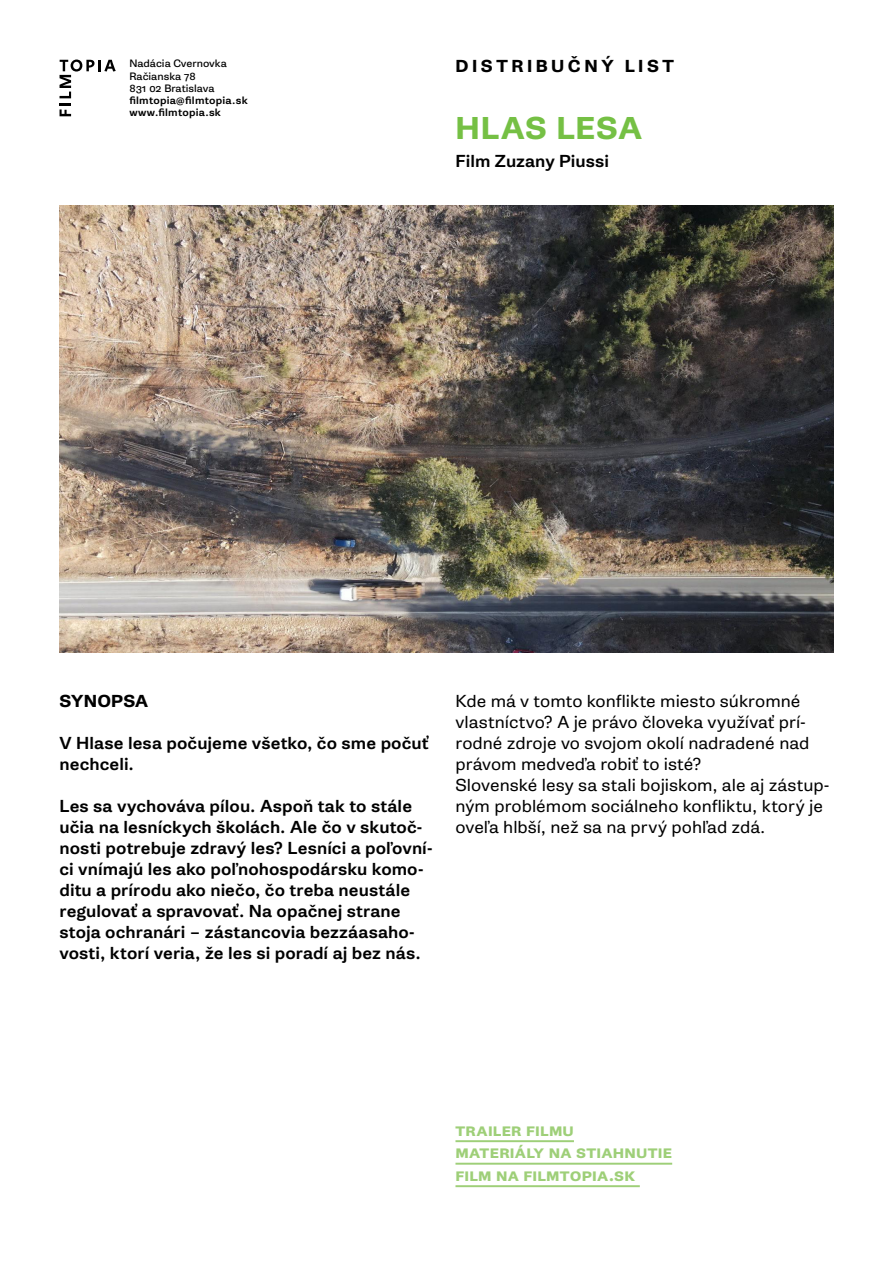
<style>
.page{position:relative;width:893px;height:1263px;background:#fff}
.page>*{position:absolute;margin:0;border:0;box-sizing:border-box;transform-origin:0 0}
.t1{font:700 30px "Gira Sans";letter-spacing:.025em;color:#75c044}
.t2{font:500 16.5px/21px "Gira Sans";letter-spacing:.005em;color:#000}
.t3{font:16.5px/21px "Gira Sans";color:#000}
.t4{font:700 16.5px/22.5px "Gira Sans";letter-spacing:.015em;color:#9ecf78}
.t5{font:700 16.5px "Gira Sans";letter-spacing:.21em;color:#000}
.t6{font:700 16.5px "Gira Sans";letter-spacing:.01em;color:#000}
.t7{font:10.2px/12.3px "Gira Sans";color:#000}
.t8{font:500 10.2px/12.3px "Gira Sans";letter-spacing:.02em;color:#000}
</style>
<div class="page">
<svg style="left:60px;top:60px;width:56px;height:56px"></svg>
<img style="left:60px;top:205px;width:773px;height:447px">
<hr style="left:455px;top:1140px;width:119px;height:2px;background:#9ecf78">
<hr style="left:455px;top:1163px;width:217px;height:2px;background:#9ecf78">
<hr style="left:455px;top:1185px;width:185px;height:2px;background:#9ecf78">
<p class="t7" style="left:129px;top:57px;width:99px">Nadácia Cvernovka</p>
<p class="t5" style="left:455px;top:55px;width:220px">DISTRIBUČNÝ LIST</p>
<p class="t7" style="left:129px;top:70px;width:87px">Račianska 78<br>831 02 Bratislava</p>
<p class="t8" style="left:129px;top:94px;width:120px">filmtopia@filmtopia.sk www.filmtopia.sk</p>
<h1 class="t1" style="left:455px;top:108px;width:188px">HLAS LESA</h1>
<p class="t2" style="left:455px;top:151px;width:155px">Film Zuzany Piussi</p>
<p class="t6" style="left:60px;top:690px;width:90px">SYNOPSA</p>
<p class="t2" style="left:60px;top:733px;width:371px">V Hlase lesa počujeme všetko, čo sme počuť nechceli.</p>
<p class="t2" style="left:60px;top:796px;width:374px">Les sa vychováva pílou. Aspoň tak to stále učia na lesníckych školách. Ale čo v skutoč&shy;nosti potrebuje zdravý les? Lesníci a poľovní&shy;ci vnímajú les ako poľnohospodársku komo&shy;ditu a prírodu ako niečo, čo treba neustále regulovať a spravovať. Na opačnej strane stoja ochranári – zástancovia bezzáasaho&shy;vosti, ktorí veria, že les si poradí aj bez nás.</p>
<p class="t3" style="left:455px;top:691px;width:376px">Kde má v tomto konflikte miesto súkromné vlastníctvo? A je právo človeka využívať prí&shy;rodné zdroje vo svojom okolí nadradené nad právom medveďa robiť to isté?<br>Slovenské lesy sa stali bojiskom, ale aj zástup&shy;ným problémom sociálneho konfliktu, ktorý je oveľa hlbší, než sa na prvý pohľad zdá.</p>
<p class="t4" style="left:455px;top:1119px;width:218px">Trailer filmu<br>Materiály na stiahnutie<br>Film na Filmtopia.sk</p>
</div>
